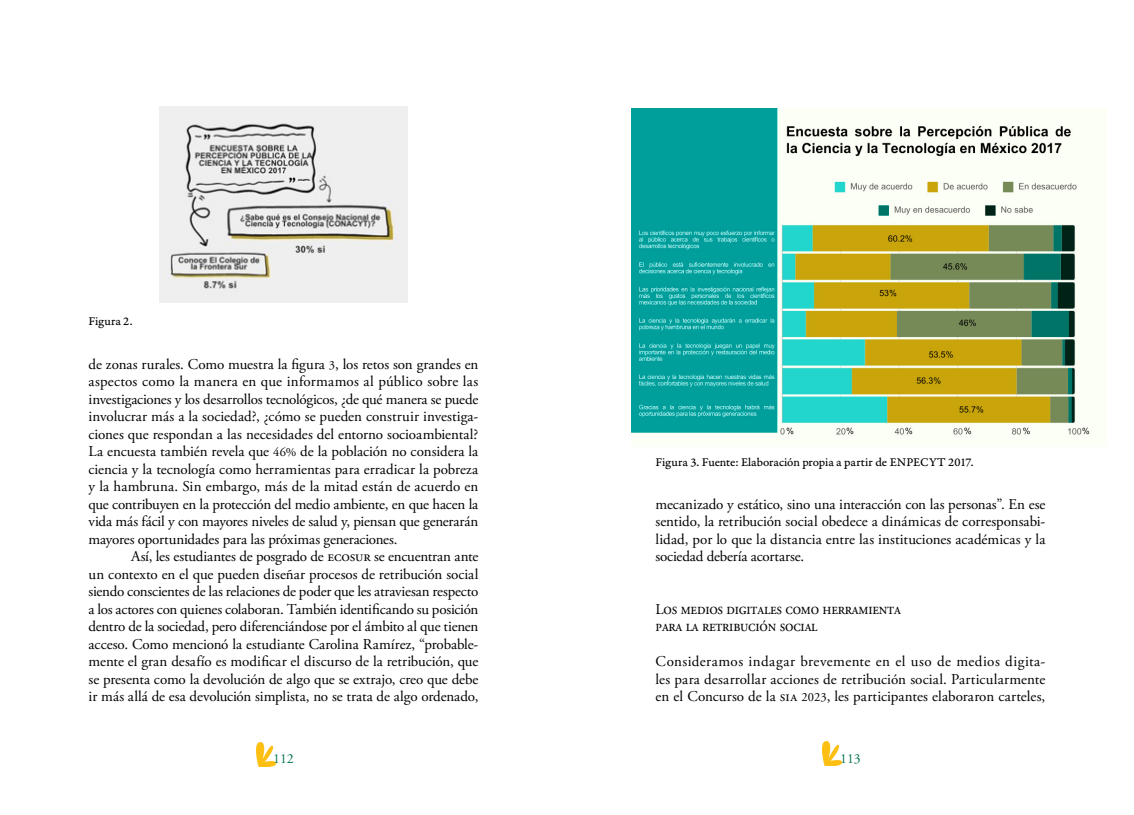
<style>
.page{position:relative;width:1134px;height:815px;background:#fff}
.page>*{position:absolute;margin:0;border:0;box-sizing:border-box;transform-origin:0 0}
.t1{font:16.5px/17.5px "Adobe Garamond Pro";letter-spacing:-.01em;color:#000;scale:.9 1}
.t2{font:15px/17.5px "Adobe Garamond Pro";letter-spacing:-.005em;color:#000;text-align:justify}
.t3{font:13.75px "Adobe Garamond Pro";color:#00724f}
.t4{font:12.5px "Garamond Premr Pro Capt";letter-spacing:-.01em;color:#000}
.s1{font-size:12.5px}
.s2{font-size:15px}
</style>
<div class="page">
<img style="left:257px;top:742px;width:19px;height:24px">
<img style="left:822px;top:742px;width:19px;height:24px">
<img style="left:631px;top:108px;width:461px;height:330px">
<img style="left:160px;top:106px;width:247px;height:197px">
<p class="t4" style="left:88px;top:314px;width:46px">Figura 2.</p>
<p class="t2" style="left:89px;top:356px;width:391px">de zonas rurales. Como muestra la figura <span class="s1">3</span>, los retos son grandes en aspectos como la manera en que informamos al público sobre las investigaciones y los desarrollos tecnológicos, ¿de qué manera se puede involucrar más a la sociedad?, ¿cómo se pueden construir investiga&shy;ciones que respondan a las necesidades del entorno socioambiental?<br>La encuesta también revela que <span class="s1">46%</span> de la población no considera la ciencia y la tecnología como herramientas para erradicar la pobreza y la hambruna. Sin embargo, más de la mitad están de acuerdo en que contribuyen en la protección del medio ambiente, en que hacen la vida más fácil y con mayores niveles de salud y, piensan que generarán mayores oportunidades para las próximas generaciones.</p>
<p class="t2" style="left:89px;top:548px;width:391px;text-indent:43px">Así, les estudiantes de posgrado de ecosur se encuentran ante un contexto en el que pueden diseñar procesos de retribución social siendo conscientes de las relaciones de poder que les atraviesan respecto a los actores con quienes colaboran. También identificando su posición dentro de la sociedad, pero diferenciándose por el ámbito al que tienen acceso. Como mencionó la estudiante Carolina Ramírez, “probable&shy;mente el gran desafío es modificar el discurso de la retribución, que se presenta como la devolución de algo que se extrajo, creo que debe ir más allá de esa devolución simplista, no se trata de algo ordenado,</p>
<p class="t4" style="left:656px;top:455px;width:319px">Figura 3. Fuente: Elaboración propia a partir de ENPECYT 2017.</p>
<p class="t2" style="left:656px;top:496px;width:391px">mecanizado y estático, sino una interacción con las personas”. En ese sentido, la retribución social obedece a dinámicas de corresponsabi&shy;lidad, por lo que la distancia entre las instituciones académicas y la sociedad debería acortarse.</p>
<p class="t1" style="left:656px;top:600px;width:274px"><span class="s2">L</span>os medios digitales como herramienta para la retribución social</p>
<p class="t2" style="left:656px;top:653px;width:391px">Consideramos indagar brevemente en el uso de medios digita&shy;les para desarrollar acciones de retribución social. Particularmente en el Concurso de la sia <span class="s1">2023</span>, les participantes elaboraron carteles,</p>
<p class="t3" style="left:273px;top:750px;width:22px">112</p>
<p class="t3" style="left:840px;top:750px;width:22px">113</p>
</div>
